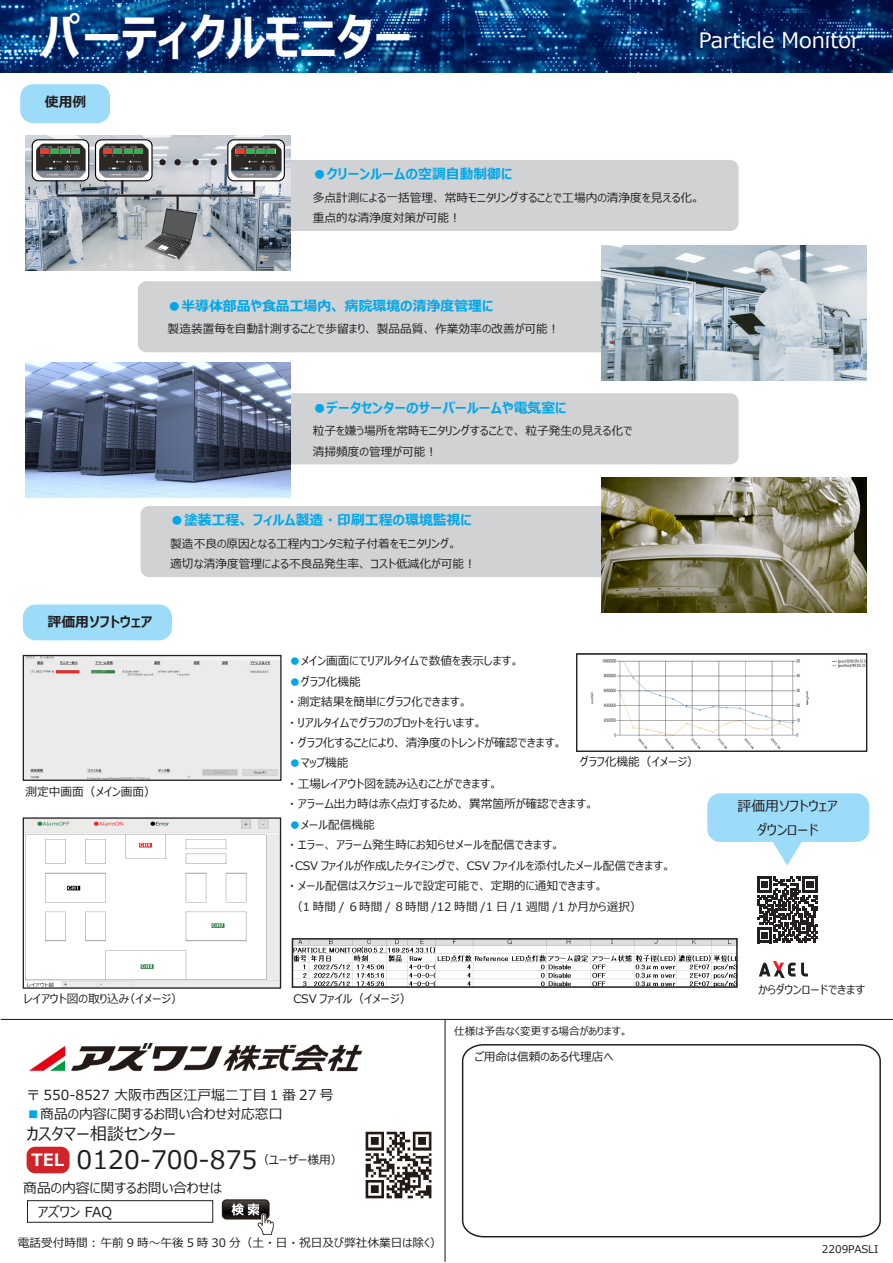
<style>
.page{position:relative;width:893px;height:1263px;background:#fff}
.page>*{position:absolute;margin:0;border:0;box-sizing:border-box;transform-origin:0 0}
.t1{font:700 50.25px "Meiryo UI";color:#fff;scale:.91 1}
.t2{font:25.5px "Meiryo UI";color:#231f20}
.t3{font:21.3px "Meiryo UI";color:#fff}
.t4{font:16.95px "Meiryo UI";color:#231f20}
.t5{font:700 13.8px "Meiryo UI";color:#00a7e9}
.t6{font:13.8px/24.2px "Meiryo UI";color:#231f20;text-align:center}
.t7{font:700 13.8px "Meiryo UI";color:#231f20}
.t8{font:11.7px/20.4px "Meiryo UI";color:#231f20}
.t9{font:10.65px "Meiryo UI";color:#231f20}
.s1{color:#00a7e9}
.s2{font-weight:700;font-size:16.95px;color:#fff}
</style>
<div class="page">
<svg style="left:773px;top:842px;width:29px;height:23px"></svg>
<div style="left:283px;top:160px;width:456px;height:71px;background:#d1d2d4;border-radius:9px"></div>
<hr style="left:1px;top:1019px;width:892px;height:1px;background:#231f20">
<hr style="left:444px;top:1019px;width:2px;height:243px;background:#231f20">
<svg style="left:461px;top:1044px;width:420px;height:194px"></svg>
<div style="left:27px;top:1147px;width:43px;height:26px;background:#d1232a;border-radius:9px"></div>
<img style="left:221px;top:1199px;width:53px;height:35px">
<div style="left:27px;top:1200px;width:186px;height:22px;border:1px solid #231f20"></div>
<img style="left:365px;top:1131px;width:67px;height:68px">
<img style="left:29px;top:1043px;width:334px;height:29px">
<img style="left:0;top:0;width:893px;height:72px">
<div style="left:25px;top:657px;width:255px;height:122px;background:#ebebeb"></div>
<div style="left:23px;top:655px;width:259px;height:126px;border:1px solid #231f20"></div>
<img style="left:25px;top:819px;width:254px;height:168px">
<div style="left:23px;top:817px;width:258px;height:172px;border:1px solid #231f20"></div>
<img style="left:590px;top:659px;width:275px;height:90px">
<div style="left:576px;top:653px;width:291px;height:99px;border:1px solid #231f20"></div>
<div style="left:23px;top:604px;width:149px;height:36px;background:#9cdcf8;border-radius:13px"></div>
<img style="left:295px;top:941px;width:440px;height:44px">
<div style="left:292px;top:938px;width:446px;height:50px;border:2px solid #231f20"></div>
<div style="left:20px;top:84px;width:90px;height:39px;background:#9cdcf8;border-radius:13px"></div>
<img style="left:26px;top:135px;width:265px;height:135px">
<div style="left:32px;top:140px;width:57px;height:41px;background:#fff;border-radius:6px"></div>
<div style="left:32px;top:139px;width:57px;height:42px;border:1px solid #030303;border-radius:6px"></div>
<img style="left:36px;top:143px;width:50px;height:35px">
<div style="left:40px;top:149px;width:9px;height:5px;background:#ef3b2b"></div>
<div style="left:51px;top:149px;width:8px;height:5px;background:#37ad5a"></div>
<div style="left:61px;top:149px;width:8px;height:5px;background:#37ad5a"></div>
<div style="left:71px;top:149px;width:8px;height:5px;background:#37ad5a"></div>
<div style="left:138px;top:281px;width:487px;height:71px;background:#d1d2d4;border-radius:9px"></div>
<img style="left:601px;top:246px;width:265px;height:135px">
<div style="left:283px;top:393px;width:456px;height:71px;background:#d1d2d4;border-radius:9px"></div>
<div style="left:141px;top:506px;width:487px;height:71px;background:#d1d2d4;border-radius:9px"></div>
<img style="left:26px;top:362px;width:265px;height:135px">
<img style="left:601px;top:477px;width:265px;height:135px">
<div style="left:96px;top:140px;width:56px;height:41px;background:#fff;border-radius:6px"></div>
<div style="left:95px;top:139px;width:58px;height:42px;border:1px solid #030303;border-radius:6px"></div>
<img style="left:99px;top:143px;width:50px;height:35px">
<div style="left:103px;top:149px;width:9px;height:5px;background:#ef3b2b"></div>
<div style="left:114px;top:149px;width:8px;height:5px;background:#37ad5a"></div>
<div style="left:124px;top:149px;width:8px;height:5px;background:#37ad5a"></div>
<div style="left:134px;top:149px;width:9px;height:5px;background:#37ad5a"></div>
<div style="left:228px;top:140px;width:56px;height:41px;background:#fff;border-radius:6px"></div>
<div style="left:227px;top:139px;width:58px;height:42px;border:1px solid #030303;border-radius:6px"></div>
<img style="left:231px;top:143px;width:51px;height:35px">
<div style="left:236px;top:149px;width:8px;height:5px;background:#ef3b2b"></div>
<div style="left:246px;top:149px;width:8px;height:5px;background:#37ad5a"></div>
<div style="left:256px;top:149px;width:9px;height:5px;background:#37ad5a"></div>
<div style="left:267px;top:149px;width:8px;height:5px;background:#37ad5a"></div>
<div style="left:159px;top:159px;width:7px;height:6px;background:#231f20;border-radius:50%"></div>
<div style="left:174px;top:159px;width:7px;height:6px;background:#231f20;border-radius:50%"></div>
<svg style="left:193px;top:159px;width:6px;height:6px"></svg>
<svg style="left:211px;top:159px;width:6px;height:6px"></svg>
<svg style="left:253px;top:180px;width:2px;height:14px"></svg>
<svg style="left:56px;top:180px;width:2px;height:14px"></svg>
<svg style="left:121px;top:180px;width:2px;height:14px"></svg>
<svg style="left:145px;top:197px;width:52px;height:63px;background:#8d8f91"></svg>
<hr style="left:57px;top:195px;width:198px;height:2px;background:#231f20">
<svg style="left:757px;top:877px;width:60px;height:66px"></svg>
<div style="left:707px;top:793px;width:162px;height:49px;background:#9cdcf8;border-radius:13px"></div>
<svg style="left:759px;top:961px;width:49px;height:17px"></svg>
<h1 class="t1" style="left:40px;top:2px;width:411px">パーティクルモニター</h1>
<p class="t7" style="left:45px;top:92px;width:43px">使用例</p>
<h3 class="t3" style="left:699px;top:26px;width:163px">Particle Monitor</h3>
<p class="t5" style="left:313px;top:165px;width:201px">●クリーンルームの空調自動制御に</p>
<p class="t8" style="left:313px;top:188px;width:389px">多点計測による一括管理、常時モニタリングすることで工場内の清浄度を見える化。重点的な清浄度対策が可能！</p>
<p class="t5" style="left:168px;top:296px;width:327px">●半導体部品や食品工場内、病院環境の清浄度管理に</p>
<p class="t8" style="left:168px;top:319px;width:393px">製造装置毎を自動計測することで歩留まり、製品品質、作業効率の改善が可能！</p>
<p class="t5" style="left:313px;top:398px;width:255px">●データセンターのサーバールームや電気室に</p>
<p class="t8" style="left:313px;top:421px;width:321px">粒子を嫌う場所を常時モニタリングすることで、粒子発生の見える化で清掃頻度の管理が可能！</p>
<p class="t5" style="left:170px;top:511px;width:303px">●塗装工程、フィルム製造・印刷工程の環境監視に</p>
<p class="t8" style="left:170px;top:534px;width:307px">製造不良の原因となる工程内コンタミ粒子付着をモニタリング。<br>適切な清浄度管理による不良品発生率、コスト低減化が可能！</p>
<p class="t7" style="left:48px;top:613px;width:106px">評価用ソフトウェア</p>
<p class="t8" style="left:26px;top:782px;width:132px">測定中画面（メイン画面）</p>
<p class="t8" style="left:289px;top:651px;width:232px"><span class="s1">●</span>メイン画面にてリアルタイムで数値を表示します。</p>
<p class="t8" style="left:289px;top:672px;width:275px"><span class="s1">●</span>グラフ化機能<br>・測定結果を簡単にグラフ化できます。<br>・リアルタイムでグラフのプロットを行います。<br>・グラフ化することにより、清浄度のトレンドが確認できます。</p>
<p class="t8" style="left:289px;top:754px;width:306px"><span class="s1">●</span>マップ機能<br>・工場レイアウト図を読み込むことができます。<br>・アラーム出力時は赤く点灯するため、異常箇所が確認できます。</p>
<p class="t8" style="left:289px;top:815px;width:383px"><span class="s1">●</span>メール配信機能<br>・エラー、アラーム発生時にお知らせメールを配信できます。<br>・CSV ファイルが作成したタイミングで、 CSV ファイルを添付したメール配信できます。・メール配信はスケジュールで設定可能で、定期的に通知できます。<br>　（1 時間 / ６時間 / ８時間 /12 時間 /1 日 /1 週間 /1 か月から選択）</p>
<p class="t8" style="left:580px;top:752px;width:121px">グラフ化機能（イメージ）</p>
<p class="t8" style="left:24px;top:989px;width:161px">レイアウト図の取り込み（イメージ）</p>
<p class="t8" style="left:293px;top:989px;width:120px">CSV ファイル（イメージ）</p>
<p class="t6" style="left:26px;top:1083px;width:309px">〒 550-8527 大阪市西区江戸堀二丁目 1 番 27 号</p>
<p class="t6" style="left:26px;top:1102px;width:258px"><span class="s1">■</span>商品の内容に関するお問い合わせ対応窓口</p>
<h3 class="t4" style="left:26px;top:1122px;width:151px">カスタマー相談センター</h3>
<h2 class="t2" style="left:32px;top:1142px;width:312px"><span class="s2">TEL</span> 0120-700-875<sup>（ユーザー様用）</sup></h2>
<p class="t6" style="left:23px;top:1177px;width:200px">商品の内容に関するお問い合わせは</p>
<p class="t6" style="left:38px;top:1200px;width:76px">アズワン FAQ</p>
<p class="t8" style="left:18px;top:1233px;width:426px">電話受付時間： 午前 9 時～午後 5 時 30 分（土・日・祝日及び弊社休業日は除く）</p>
<p class="t9" style="left:454px;top:1024px;width:175px">仕様は予告なく変更する場合があります。</p>
<p class="t8" style="left:475px;top:1047px;width:140px">ご用命は信頼のある代理店へ</p>
<p class="t6" style="left:738px;top:794px;width:101px">評価用ソフトウェアダウンロード</p>
<p class="t8" style="left:758px;top:980px;width:108px">からダウンロードできます</p>
<p class="t9" style="left:822px;top:1242px;width:58px">2209PASLI</p>
</div>
